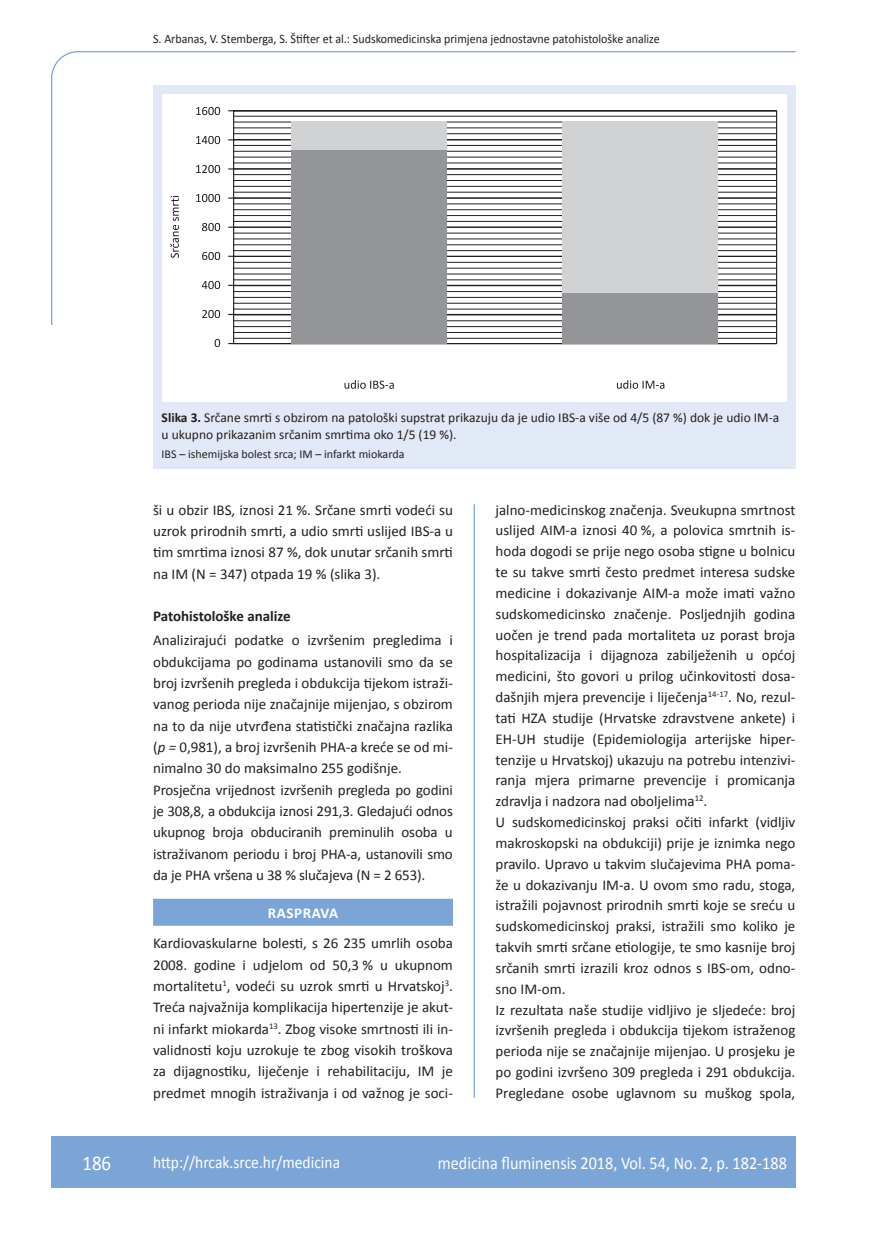
<style>
.page{position:relative;width:872px;height:1234px;background:#fff}
.page>*{position:absolute;margin:0;border:0;box-sizing:border-box;transform-origin:0 0}
.t1{font:21px "Calibri";color:#fff;scale:.9 1}
.t2{font:18px "Calibri";color:#fff;scale:.9 1}
.t3{font:17.25px "Calibri";color:#fff;scale:.9 1}
.t4{font:15px/20.9px "Calibri";color:#231f20;text-align:justify}
.t5{font:700 15px "Calibri";color:#231f20}
.t6{font:700 15px "Calibri";letter-spacing:.04em;color:#fff}
.t7{font:13.5px/16.5px "Calibri";color:#231f20}
.t8{font:12.75px "Calibri";color:#231f20;scale:.94 1}
.t9{font:12px "Calibri";color:#231f20}
.s1{font-weight:700}
.s2{font-style:italic}
</style>
<div class="page">
<svg style="left:51px;top:51px;width:745px;height:275px"></svg>
<hr style="left:473px;top:504px;width:2px;height:593px;background:#7ca5d7">
<div style="left:51px;top:1135px;width:744px;height:51px;background:#7ca5d7"></div>
<div style="left:153px;top:898px;width:300px;height:27px;background:#7ca5d7"></div>
<div style="left:153px;top:85px;width:642px;height:383px;background:#e1e9f6"></div>
<div style="left:162px;top:94px;width:624px;height:307px;background:#fff"></div>
<svg style="left:228px;top:110px;width:549px;height:234px"></svg>
<hr style="left:233px;top:116px;width:544px;height:1px;background:#231f20">
<hr style="left:233px;top:122px;width:544px;height:1px;background:#231f20">
<hr style="left:233px;top:127px;width:544px;height:1px;background:#231f20">
<hr style="left:233px;top:133px;width:544px;height:1px;background:#231f20">
<hr style="left:233px;top:139px;width:544px;height:1px;background:#231f20">
<hr style="left:233px;top:145px;width:544px;height:1px;background:#231f20">
<hr style="left:233px;top:151px;width:544px;height:1px;background:#231f20">
<hr style="left:233px;top:157px;width:544px;height:1px;background:#231f20">
<hr style="left:233px;top:163px;width:544px;height:1px;background:#231f20">
<hr style="left:233px;top:168px;width:544px;height:1px;background:#231f20">
<hr style="left:233px;top:174px;width:544px;height:1px;background:#231f20">
<hr style="left:233px;top:180px;width:544px;height:1px;background:#231f20">
<hr style="left:233px;top:186px;width:544px;height:1px;background:#231f20">
<hr style="left:233px;top:192px;width:544px;height:1px;background:#231f20">
<hr style="left:233px;top:198px;width:544px;height:1px;background:#231f20">
<hr style="left:233px;top:203px;width:544px;height:1px;background:#231f20">
<hr style="left:233px;top:209px;width:544px;height:1px;background:#231f20">
<hr style="left:233px;top:215px;width:544px;height:1px;background:#231f20">
<hr style="left:233px;top:221px;width:544px;height:1px;background:#231f20">
<hr style="left:233px;top:227px;width:544px;height:1px;background:#231f20">
<hr style="left:233px;top:233px;width:544px;height:1px;background:#231f20">
<hr style="left:233px;top:238px;width:544px;height:1px;background:#231f20">
<hr style="left:233px;top:244px;width:544px;height:1px;background:#231f20">
<hr style="left:233px;top:250px;width:544px;height:1px;background:#231f20">
<hr style="left:233px;top:256px;width:544px;height:1px;background:#231f20">
<hr style="left:233px;top:262px;width:544px;height:1px;background:#231f20">
<hr style="left:233px;top:268px;width:544px;height:1px;background:#231f20">
<hr style="left:233px;top:273px;width:544px;height:1px;background:#231f20">
<hr style="left:233px;top:279px;width:544px;height:1px;background:#231f20">
<hr style="left:233px;top:285px;width:544px;height:1px;background:#231f20">
<hr style="left:233px;top:291px;width:544px;height:1px;background:#231f20">
<hr style="left:233px;top:297px;width:544px;height:1px;background:#231f20">
<hr style="left:233px;top:303px;width:544px;height:1px;background:#231f20">
<hr style="left:233px;top:309px;width:544px;height:1px;background:#231f20">
<hr style="left:233px;top:314px;width:544px;height:1px;background:#231f20">
<hr style="left:233px;top:320px;width:544px;height:1px;background:#231f20">
<hr style="left:233px;top:326px;width:544px;height:1px;background:#231f20">
<hr style="left:233px;top:332px;width:544px;height:1px;background:#231f20">
<hr style="left:233px;top:338px;width:544px;height:1px;background:#231f20">
<div style="left:291px;top:121px;width:155px;height:29px;background:#d1d2d4"></div>
<div style="left:562px;top:121px;width:155px;height:171px;background:#d1d2d4"></div>
<div style="left:291px;top:150px;width:155px;height:193px;background:#939598"></div>
<div style="left:562px;top:293px;width:155px;height:50px;background:#939598"></div>
<svg style="left:196px;top:107px;width:24px;height:8px"></svg>
<svg style="left:196px;top:136px;width:24px;height:8px"></svg>
<svg style="left:196px;top:165px;width:24px;height:8px"></svg>
<svg style="left:196px;top:194px;width:24px;height:8px"></svg>
<svg style="left:202px;top:223px;width:18px;height:8px"></svg>
<svg style="left:202px;top:252px;width:18px;height:8px"></svg>
<svg style="left:202px;top:281px;width:18px;height:8px"></svg>
<svg style="left:202px;top:310px;width:18px;height:8px"></svg>
<svg style="left:215px;top:339px;width:5px;height:8px"></svg>
<svg style="left:344px;top:380px;width:50px;height:9px"></svg>
<svg style="left:170px;top:196px;width:9px;height:62px"></svg>
<svg style="left:617px;top:380px;width:47px;height:9px"></svg>
<p class="t8" style="left:153px;top:30px;width:540px">S. Arbanas, V. Stemberga, S. Štifter et al.: Sudskomedicinska primjena jednostavne patohistološke analize</p>
<p class="t7" style="left:162px;top:408px;width:619px"><span class="s1">Slika 3.</span> Srčane smrti s obzirom na patološki supstrat prikazuju da je udio IBS-a više od 4/5 (87 %) dok je udio IM-a u ukupno prikazanim srčanim smrtima oko 1/5 (19 %).</p>
<p class="t9" style="left:162px;top:446px;width:244px">IBS – ishemijska bolest srca; IM – infarkt miokarda</p>
<p class="t4" style="left:153px;top:498px;width:301px;line-height:21.3px">ši u obzir IBS, iznosi 21 %. Srčane smrti vodeći su uzrok prirodnih smrti, a udio smrti uslijed IBS-a u tim smrtima iznosi 87 %, dok unutar srčanih smrti na IM (N = 347) otpada 19 % (slika 3).</p>
<p class="t5" style="left:153px;top:607px;width:139px">Patohistološke analize</p>
<p class="t4" style="left:153px;top:629px;width:301px;line-height:21.3px;text-align:left">Analizirajući podatke o izvršenim pregledima i obdukcijama po godinama ustanovili smo da se broj izvršenih pregleda i obdukcija tijekom istraži&shy;vanog perioda nije značajnije mijenjao, s obzirom na to da nije utvrđena statistički značajna razlika (<span class="s2">p =</span> 0,981), a broj izvršenih PHA-a kreće se od mi&shy;nimalno 30 do maksimalno 255 godišnje.<br>Prosječna vrijednost izvršenih pregleda po godini je 308,8, a obdukcija iznosi 291,3. Gledajući odnos ukupnog broja obduciranih preminulih osoba u istraživanom periodu i broj PHA-a, ustanovili smo da je PHA vršena u 38 % slučajeva (N = 2 653).</p>
<p class="t6" style="left:268px;top:903px;width:72px">RASPRAVA</p>
<p class="t4" style="left:153px;top:931px;width:301px;line-height:21.3px">Kardiovaskularne bolesti, s 26 235 umrlih osoba 2008. godine i udjelom od 50,3 % u ukupnom mortalitetu<sup>1</sup>, vodeći su uzrok smrti u Hrvatskoj<sup>3</sup>.<br>Treća najvažnija komplikacija hipertenzije je akut&shy;ni infarkt miokarda<sup>13</sup>. Zbog visoke smrtnosti ili in&shy;validnosti koju uzrokuje te zbog visokih troškova za dijagnostiku, liječenje i rehabilitaciju, IM je predmet mnogih istraživanja i od važnog je soci-</p>
<p class="t4" style="left:495px;top:498px;width:301px;text-align:left">jalno-medicinskog značenja. Sveukupna smrtnost uslijed AIM-a iznosi 40 %, a polovica smrtnih is&shy;hoda dogodi se prije nego osoba stigne u bolnicu te su takve smrti često predmet interesa sudske medicine i dokazivanje AIM-a može imati važno sudskomedicinsko značenje. Posljednjih godina uočen je trend pada mortaliteta uz porast broja hospitalizacija i dijagnoza zabilježenih u općoj medicini, što govori u prilog učinkovitosti dosa&shy;dašnjih mjera prevencije i liječenja<sup>14-17</sup>. No, rezul&shy;tati HZA studije (Hrvatske zdravstvene ankete) i EH-UH studije (Epidemiologija arterijske hiper&shy;tenzije u Hrvatskoj) ukazuju na potrebu intenzivi&shy;ranja mjera primarne prevencije i promicanja zdravlja i nadzora nad oboljelima<sup>12</sup>.<br>U sudskomedicinskoj praksi očiti infarkt (vidljiv makroskopski na obdukciji) prije je iznimka nego pravilo. Upravo u takvim slučajevima PHA poma&shy;že u dokazivanju IM-a. U ovom smo radu, stoga, istražili pojavnost prirodnih smrti koje se sreću u sudskomedicinskoj praksi, istražili smo koliko je takvih smrti srčane etiologije, te smo kasnije broj srčanih smrti izrazili kroz odnos s IBS-om, odno&shy;sno IM-om.<br>Iz rezultata naše studije vidljivo je sljedeće: broj izvršenih pregleda i obdukcija tijekom istraženog perioda nije se značajnije mijenjao. U prosjeku je po godini izvršeno 309 pregleda i 291 obdukcija.<br>Pregledane osobe uglavnom su muškog spola,</p>
<h1 class="t1" style="left:82px;top:1149px;width:33px">186</h1>
<p class="t3" style="left:153px;top:1150px;width:209px">http://hrcak.srce.hr/medicina</p>
<p class="t2" style="left:438px;top:1151px;width:389px">medicina fluminensis 2018, Vol. 54, No. 2, p. 182-188</p>
</div>
